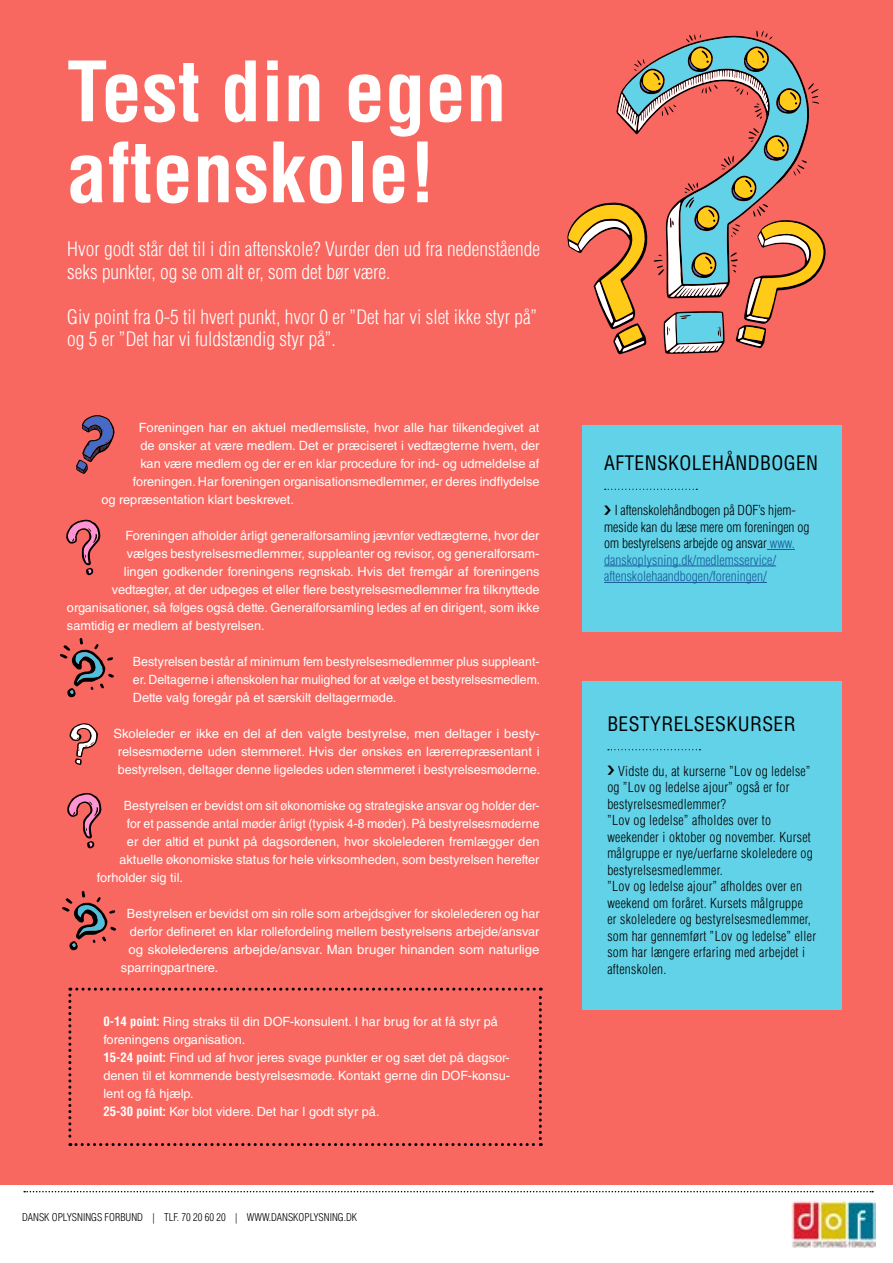
<style>
.page{position:relative;width:893px;height:1263px;background:#fff}
.page>*{position:absolute;margin:0;border:0;box-sizing:border-box;transform-origin:0 0}
.t1{font:700 condensed 81px/81px "Helvetica LT Std";color:#fff}
.t2{font:300 condensed 19.5px/22.5px "Helvetica LT Std";color:#fff}
.t3{font:condensed 19.5px "Helvetica LT Std";letter-spacing:.02em;color:#000}
.t4{font:300 condensed 13.5px/16.5px "Helvetica LT Std";letter-spacing:.02em;color:#000}
.t5{font:300 condensed 13.5px/16.5px "Helvetica LT Std";color:#000}
.t6{font:12.75px/18px "Helvetica LT Std";color:#fff;text-align:justify}
.t7{font:12.75px "Helvetica LT Std";color:#fff;scale:.96 1}
.t8{font:300 condensed 10.5px "Helvetica LT Std";color:#000}
.s1{font-weight:700;font-stretch:condensed}
.s2{color:#165b9a}
</style>
<div class="page">
<img style="left:792px;top:1200px;width:83px;height:48px">
<svg style="left:24px;top:1191px;width:849px;height:1px"></svg>
<div style="left:0;top:0;width:893px;height:1184px;background:#f86860"></div>
<div style="left:583px;top:681px;width:259px;height:329px;background:#62d2e8"></div>
<div style="left:583px;top:425px;width:259px;height:206px;background:#62d2e8"></div>
<svg style="left:567px;top:30px;width:259px;height:324px"></svg>
<svg style="left:608px;top:749px;width:92px;height:1px"></svg>
<svg style="left:76px;top:415px;width:39px;height:59px"></svg>
<svg style="left:62px;top:891px;width:54px;height:59px"></svg>
<svg style="left:60px;top:638px;width:54px;height:59px"></svg>
<svg style="left:66px;top:519px;width:34px;height:56px"></svg>
<svg style="left:67px;top:793px;width:34px;height:56px"></svg>
<svg style="left:69px;top:723px;width:29px;height:42px"></svg>
<svg style="left:605px;top:489px;width:92px;height:1px"></svg>
<svg style="left:767px;top:549px;width:28px;height:1px"></svg>
<hr style="left:604px;top:566px;width:172px;height:1px;background:#165b9a">
<hr style="left:604px;top:582px;width:163px;height:1px;background:#165b9a">
<svg style="left:68px;top:988px;width:474px;height:158px"></svg>
<h1 class="t1" style="left:67px;top:51px;width:441px">Test din egen aftenskole!</h1>
<h2 class="t2" style="left:67px;top:238px;width:474px">Hvor godt står det til i din aftenskole? Vurder den ud fra nedenstående seks punkter, og se om alt er, som det bør være.</h2>
<h2 class="t2" style="left:67px;top:305px;width:471px">Giv point fra 0-5 til hvert punkt, hvor 0 er ”Det har vi slet ikke styr på” og 5 er ”Det har vi fuldstændig styr på”.</h2>
<p class="t6" style="left:139px;top:418px;width:402px">Foreningen har en aktuel medlemsliste, hvor alle har tilkendegivet at</p>
<p class="t6" style="left:140px;top:436px;width:401px">de ønsker at være medlem. Det er præciseret i vedtægterne hvem, der</p>
<p class="t6" style="left:140px;top:455px;width:400px">kan være medlem og der er en klar procedure for ind- og udmeldelse af</p>
<p class="t6" style="left:133px;top:472px;width:408px">foreningen. Har foreningen organisationsmedlemmer, er deres indflydelse</p>
<p class="t6" style="left:101px;top:490px;width:194px">og repræsentation klart beskrevet.</p>
<p class="t6" style="left:125px;top:526px;width:416px">Foreningen afholder årligt generalforsamling jævnfør vedtægterne, hvor der</p>
<p class="t6" style="left:127px;top:544px;width:414px">vælges bestyrelsesmedlemmer, suppleanter og revisor, og generalforsam-</p>
<p class="t6" style="left:124px;top:562px;width:417px">lingen godkender foreningens regnskab. Hvis det fremgår af foreningens</p>
<p class="t6" style="left:112px;top:580px;width:429px">vedtægter, at der udpeges et eller flere bestyrelsesmedlemmer fra tilknyttede</p>
<p class="t6" style="left:67px;top:599px;width:474px">organisationer, så følges også dette. Generalforsamling ledes af en dirigent, som ikke</p>
<p class="t6" style="left:67px;top:617px;width:199px">samtidig er medlem af bestyrelsen.</p>
<p class="t6" style="left:133px;top:652px;width:409px">Bestyrelsen består af minimum fem bestyrelsesmedlemmer plus suppleant&shy;er. Deltagerne i aftenskolen har mulighed for at vælge et bestyrelsesmedlem.<br>Dette valg foregår på et særskilt deltagermøde.</p>
<p class="t6" style="left:113px;top:724px;width:428px;text-align:center">Skoleleder er ikke en del af den valgte bestyrelse, men deltager i besty&shy;relsesmøderne uden stemmeret. Hvis der ønskes en lærerrepræsentant i bestyrelsen, deltager denne ligeledes uden stemmeret i bestyrelsesmøderne.</p>
<p class="t7" style="left:124px;top:798px;width:434px">Bestyrelsen er bevidst om sit økonomiske og strategiske ansvar og holder der-</p>
<p class="t7" style="left:127px;top:816px;width:431px">for et passende antal møder årligt (typisk 4-8 møder). På bestyrelsesmøderne</p>
<p class="t6" style="left:127px;top:832px;width:414px">er der altid et punkt på dagsordenen, hvor skolelederen fremlægger den</p>
<p class="t6" style="left:119px;top:850px;width:421px">aktuelle økonomiske status for hele virksomheden, som bestyrelsen herefter</p>
<p class="t6" style="left:97px;top:868px;width:88px">forholder sig til.</p>
<p class="t6" style="left:127px;top:904px;width:414px">Bestyrelsen er bevidst om sin rolle som arbejdsgiver for skolelederen og har</p>
<p class="t6" style="left:130px;top:922px;width:411px">derfor defineret en klar rollefordeling mellem bestyrelsens arbejde/ansvar</p>
<p class="t6" style="left:128px;top:940px;width:413px">og skolelederens arbejde/ansvar. Man bruger hinanden som naturlige</p>
<p class="t6" style="left:121px;top:958px;width:99px">sparringpartnere.</p>
<p class="t6" style="left:103px;top:1012px;width:408px;text-align:left"><span class="s1">0-14 point:</span> Ring straks til din DOF-konsulent. I har brug for at få styr på foreningens organisation.<br><span class="s1">15-24 point:</span> Find ud af hvor jeres svage punkter er og sæt det på dagsor&shy;denen til et kommende bestyrelsesmøde. Kontakt gerne din DOF-konsu&shy;lent og få hjælp.<br><span class="s1">25-30 point:</span> Kør blot videre. Det har I godt styr på.</p>
<p class="t8" style="left:22px;top:1210px;width:336px">DANSK OPLYSNINGS FORBUND | TLF. 70 20 60 20 | WWW.DANSKOPLYSNING.DK</p>
<h2 class="t3" style="left:604px;top:451px;width:215px">AFTENSKOLEHÅNDBOGEN</h2>
<p class="t5" style="left:604px;top:502px;width:207px;text-indent:10px">I aftenskolehåndbogen på DOF’s hjem&shy;meside kan du læse mere om foreningen og om bestyrelsens arbejde og ansvar <span class="s2">www. danskoplysning.dk/medlemsservice/ aftenskolehaandbogen/foreningen/</span></p>
<h2 class="t3" style="left:607px;top:711px;width:190px">BESTYRELSESKURSER</h2>
<p class="t4" style="left:607px;top:762px;width:210px;text-indent:11px">Vidste du, at kurserne ”Lov og ledelse” og ”Lov og ledelse ajour” også er for bestyrelsesmedlemmer?<br>”Lov og ledelse” afholdes over to weekender i oktober og november. Kurset målgruppe er nye/uerfarne skoleledere og bestyrelsesmedlemmer.<br>”Lov og ledelse ajour” afholdes over en weekend om foråret. Kursets målgruppe<br>er skoleledere og bestyrelsesmedlemmer, som har gennemført ”Lov og ledelse” eller som har længere erfaring med arbejdet i aftenskolen.</p>
</div>
